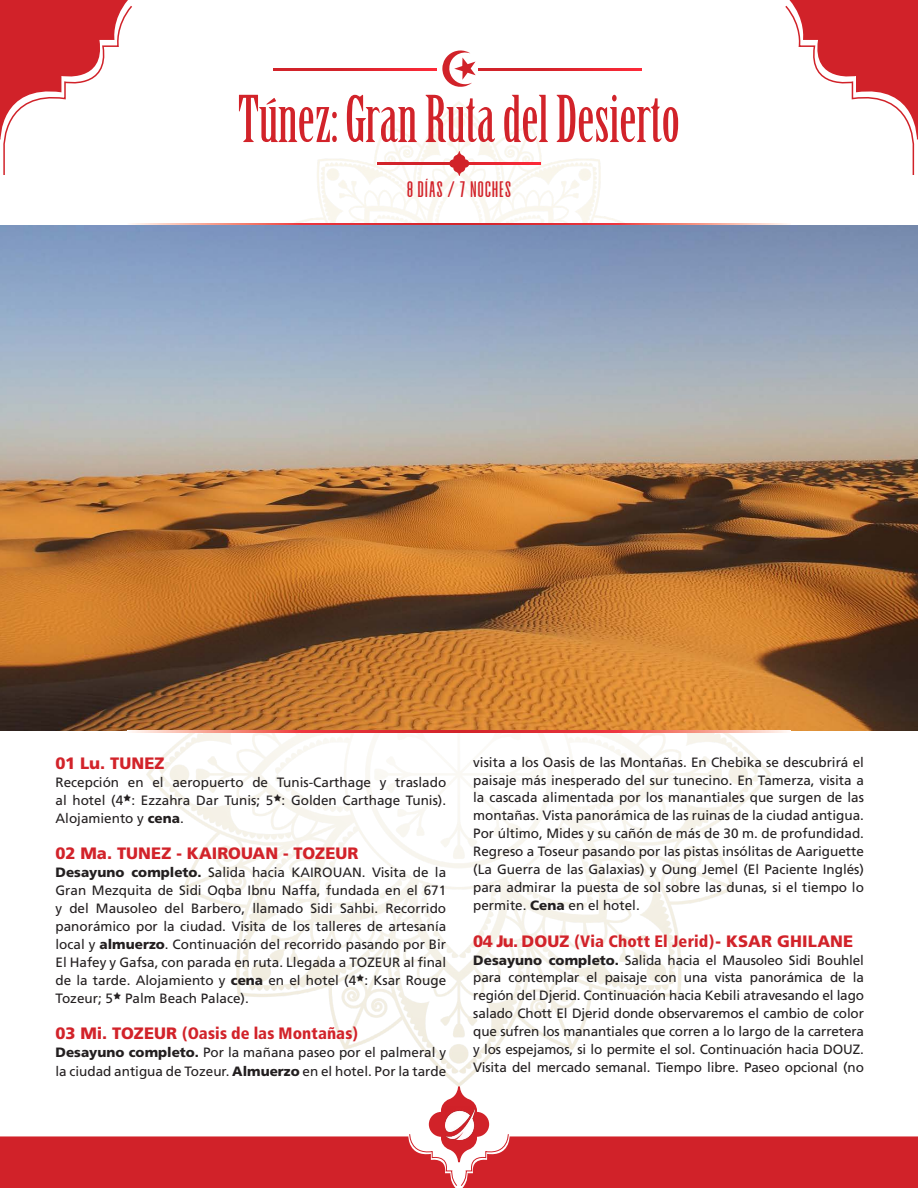
<style>
.page{position:relative;width:918px;height:1188px;background:#fff}
.page>*{position:absolute;margin:0;border:0;box-sizing:border-box;transform-origin:0 0}
.t1{font:63px "Birch Std";color:#d2232a}
.t2{font:22.5px "Alvaro Condensed";color:#d2232a}
.t3{font:900 16.5px "Frutiger";letter-spacing:.005em;color:#d2232a}
.t4{font:900 condensed 16.5px "Frutiger";letter-spacing:.005em;color:#d2232a}
.t5{font:13.5px/18px "Frutiger";color:#231f20;text-align:justify}
.s1{font-weight:900}
.s2{font-stretch:normal}
.s3{font-stretch:condensed}
</style>
<div class="page">
<svg style="left:785px;top:0;width:133px;height:175px"></svg>
<svg style="left:0;top:0;width:132px;height:175px"></svg>
<img style="left:78px;top:102px;width:762px;height:984px">
<svg style="left:0;top:1086px;width:918px;height:102px"></svg>
<img style="left:445px;top:1107px;width:30px;height:33px">
<svg style="left:442px;top:50px;width:33px;height:37px"></svg>
<svg style="left:273px;top:69px;width:163px;height:1px"></svg>
<svg style="left:479px;top:69px;width:163px;height:1px"></svg>
<img style="left:0;top:225px;width:918px;height:506px">
<svg style="left:378px;top:163px;width:163px;height:1px"></svg>
<svg style="left:449px;top:151px;width:20px;height:25px"></svg>
<svg style="left:459px;top:731px;width:331px;height:2px"></svg>
<svg style="left:459px;top:223px;width:331px;height:2px"></svg>
<svg style="left:128px;top:731px;width:331px;height:2px"></svg>
<svg style="left:128px;top:223px;width:331px;height:2px"></svg>
<h1 class="t1" style="left:238px;top:84px;width:443px">Túnez: Gran Ruta del Desierto</h1>
<h2 class="t2" style="left:406px;top:182px;width:107px">8 DÍAS / 7 NOCHES</h2>
<p class="t3" style="left:56px;top:753px;width:111px">01 Lu. TUNEZ</p>
<p class="t5" style="left:56px;top:773px;width:392px">Recepción en el aeropuerto de Tunis-Carthage y traslado al hotel (4<sup>A</sup>: Ezzahra Dar Tunis; 5<sup>A</sup>: Golden Carthage Tunis).<br>Alojamiento y <span class="s1">cena</span>.</p>
<p class="t3" style="left:56px;top:843px;width:305px">02 Ma. TUNEZ - KAIROUAN - TOZEUR</p>
<p class="t5" style="left:55px;top:863px;width:392px"><span class="s1">Desayuno completo.</span> Salida hacia KAIROUAN. Visita de la Gran Mezquita de Sidi Oqba Ibnu Naffa, fundada en el 671 y del Mausoleo del Barbero, llamado Sidi Sahbi. Recorrido panorámico por la ciudad. Visita de los talleres de artesanía local y <span class="s1">almuerzo</span>. Continuación del recorrido pasando por Bir El Hafey y Gafsa, con parada en ruta. Llegada a TOZEUR al final de la tarde. Alojamiento y <span class="s1">cena</span> en el hotel (4<sup>A</sup>: Ksar Rouge Tozeur; 5<sup>A</sup> Palm Beach Palace).</p>
<p class="t4" style="left:56px;top:1023px;width:304px"><span class="s2">03 Mi. TOZEUR</span> (Oasis de las Montañas)</p>
<p class="t5" style="left:56px;top:1043px;width:392px;line-height:18.8px"><span class="s1">Desayuno completo.</span> Por la mañana paseo por el palmeral y la ciudad antigua de Tozeur. <span class="s1">Almuerzo</span> en el hotel. Por la tarde</p>
<p class="t5" style="left:473px;top:753px;width:392px">visita a los Oasis de las Montañas. En Chebika se descubrirá el paisaje más inesperado del sur tunecino. En Tamerza, visita a la cascada alimentada por los manantiales que surgen de las montañas. Vista panorámica de las ruinas de la ciudad antigua.<br>Por último, Mides y su cañón de más de 30 m. de profundidad.<br>Regreso a Toseur pasando por las pistas insólitas de Aariguette (La Guerra de las Galaxias) y Oung Jemel (El Paciente Inglés) para admirar la puesta de sol sobre las dunas, si el tiempo lo permite. <span class="s1">Cena</span> en el hotel.</p>
<p class="t3" style="left:473px;top:931px;width:382px">04 Ju. DOUZ <span class="s3">(Via Chott El Jerid)</span>- KSAR GHILANE</p>
<p class="t5" style="left:473px;top:951px;width:392px"><span class="s1">Desayuno completo.</span> Salida hacia el Mausoleo Sidi Bouhlel para contemplar el paisaje con una vista panorámica de la región del Djerid. Continuación hacia Kebili atravesando el lago salado Chott El Djerid donde observaremos el cambio de color que sufren los manantiales que corren a lo largo de la carretera y los espejamos, si lo permite el sol. Continuación hacia DOUZ.<br>Visita del mercado semanal. Tiempo libre. Paseo opcional (no</p>
</div>
